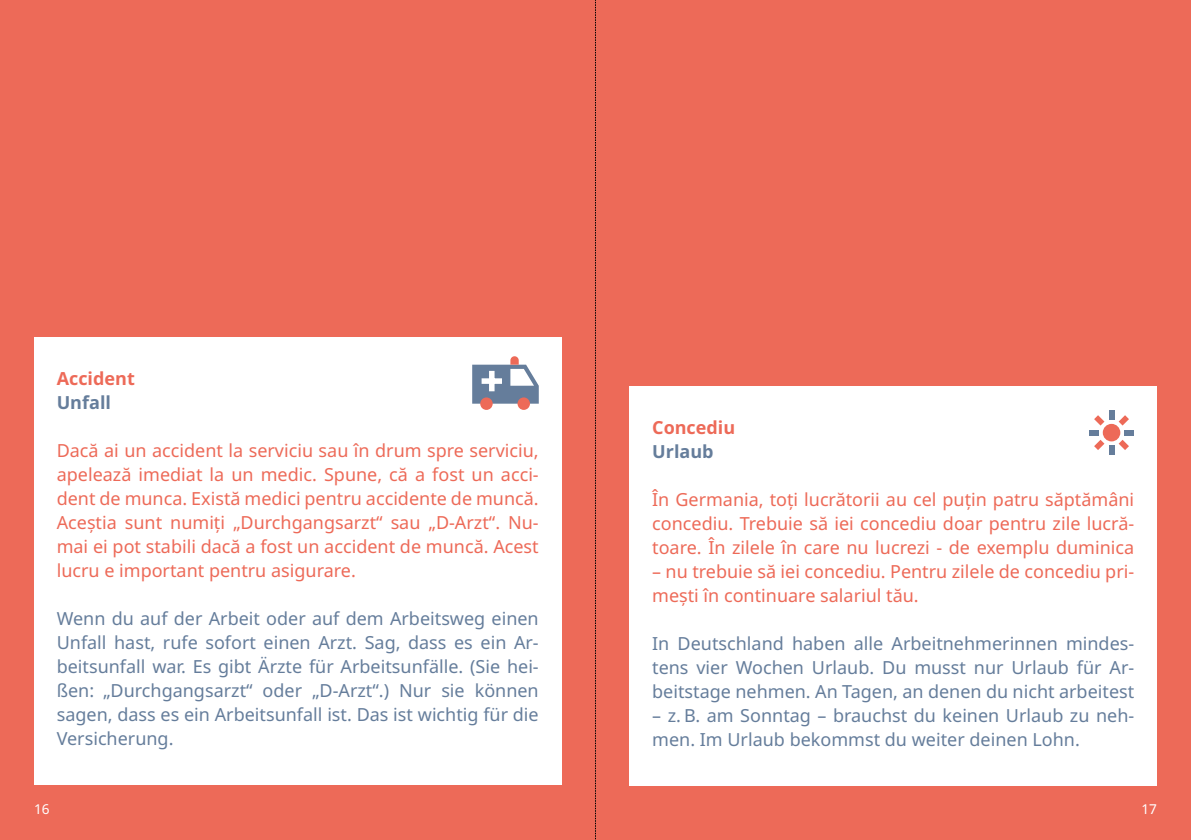
<style>
.page{position:relative;width:1191px;height:840px;background:#fff}
.page>*{position:absolute;margin:0;border:0;box-sizing:border-box;transform-origin:0 0}
.t1{font:18px/24px "Noto Sans";color:#ed6a58;text-align:justify}
.t2{font:18px/24px "Noto Sans";color:#657d9b;text-align:justify}
.t3{font:700 18px "Noto Sans";color:#ed6a58}
.t4{font:700 18px "Noto Sans";color:#657d9b}
.t5{font:13.6px "Noto Sans";color:#fff}
</style>
<div class="page">
<div style="left:0;top:0;width:1191px;height:839px;background:#ed6a58"></div>
<div style="left:629px;top:386px;width:528px;height:399px;background:#fff"></div>
<div style="left:34px;top:337px;width:527px;height:447px;background:#fff"></div>
<div style="left:517px;top:397px;width:13px;height:12px;background:#ed6a58;border-radius:50%"></div>
<div style="left:480px;top:397px;width:13px;height:12px;background:#ed6a58;border-radius:50%"></div>
<svg style="left:472px;top:356px;width:67px;height:47px"></svg>
<div style="left:1102px;top:423px;width:18px;height:18px;background:#ed6a58;border-radius:50%"></div>
<div style="left:1108px;top:410px;width:6px;height:9px;background:#657d9b"></div>
<div style="left:1108px;top:445px;width:6px;height:9px;background:#657d9b"></div>
<div style="left:1124px;top:429px;width:9px;height:6px;background:#657d9b"></div>
<div style="left:1089px;top:429px;width:9px;height:6px;background:#657d9b"></div>
<svg style="left:1118px;top:415px;width:11px;height:10px"></svg>
<svg style="left:1094px;top:440px;width:10px;height:10px"></svg>
<svg style="left:1118px;top:440px;width:11px;height:10px"></svg>
<svg style="left:1094px;top:415px;width:10px;height:10px"></svg>
<svg style="left:595px;top:0;width:1px;height:839px"></svg>
<p class="t3" style="left:57px;top:368px;width:80px">Accident</p>
<p class="t4" style="left:57px;top:392px;width:56px">Unfall</p>
<p class="t1" style="left:57px;top:438px;width:483px">Dacă ai un accident la serviciu sau în drum spre serviciu, apelează imediat la un medic. Spune, că a fost un acci&shy;dent de munca. Există medici pentru accidente de muncă.<br>Aceștia sunt numiți „Durchgangsarzt“ sau „D-Arzt“. Nu&shy;mai ei pot stabili dacă a fost un accident de muncă. Acest lucru e important pentru asigurare.</p>
<p class="t2" style="left:57px;top:606px;width:483px">Wenn du auf der Arbeit oder auf dem Arbeitsweg einen Unfall hast, rufe sofort einen Arzt. Sag, dass es ein Ar&shy;beitsunfall war. Es gibt Ärzte für Arbeitsunfälle. (Sie hei&shy;ßen: „Durchgangsarzt“ oder „D-Arzt“.) Nur sie können sagen, dass es ein Arbeitsunfall ist. Das ist wichtig für die Versicherung.</p>
<p class="t3" style="left:652px;top:417px;width:85px">Concediu</p>
<p class="t4" style="left:652px;top:441px;width:63px">Urlaub</p>
<p class="t1" style="left:652px;top:487px;width:483px">În Germania, toți lucrătorii au cel puțin patru săptămâni concediu. Trebuie să iei concediu doar pentru zile lucră&shy;toare. În zilele în care nu lucrezi - de exemplu duminica</p>
<p class="t1" style="left:652px;top:559px;width:483px">– nu trebuie să iei concediu. Pentru zilele de concediu pri&shy;mești în continuare salariul tău.</p>
<p class="t2" style="left:652px;top:631px;width:483px">In Deutschland haben alle Arbeitnehmerinnen mindes&shy;tens vier Wochen Urlaub. Du musst nur Urlaub für Ar&shy;beitstage nehmen. An Tagen, an denen du nicht arbeitest</p>
<p class="t2" style="left:652px;top:703px;width:483px">– z. B. am Sonntag – brauchst du keinen Urlaub zu neh&shy;men. Im Urlaub bekommst du weiter deinen Lohn.</p>
<p class="t5" style="left:34px;top:801px;width:17px">16</p>
<p class="t5" style="left:1141px;top:801px;width:17px">17</p>
</div>
